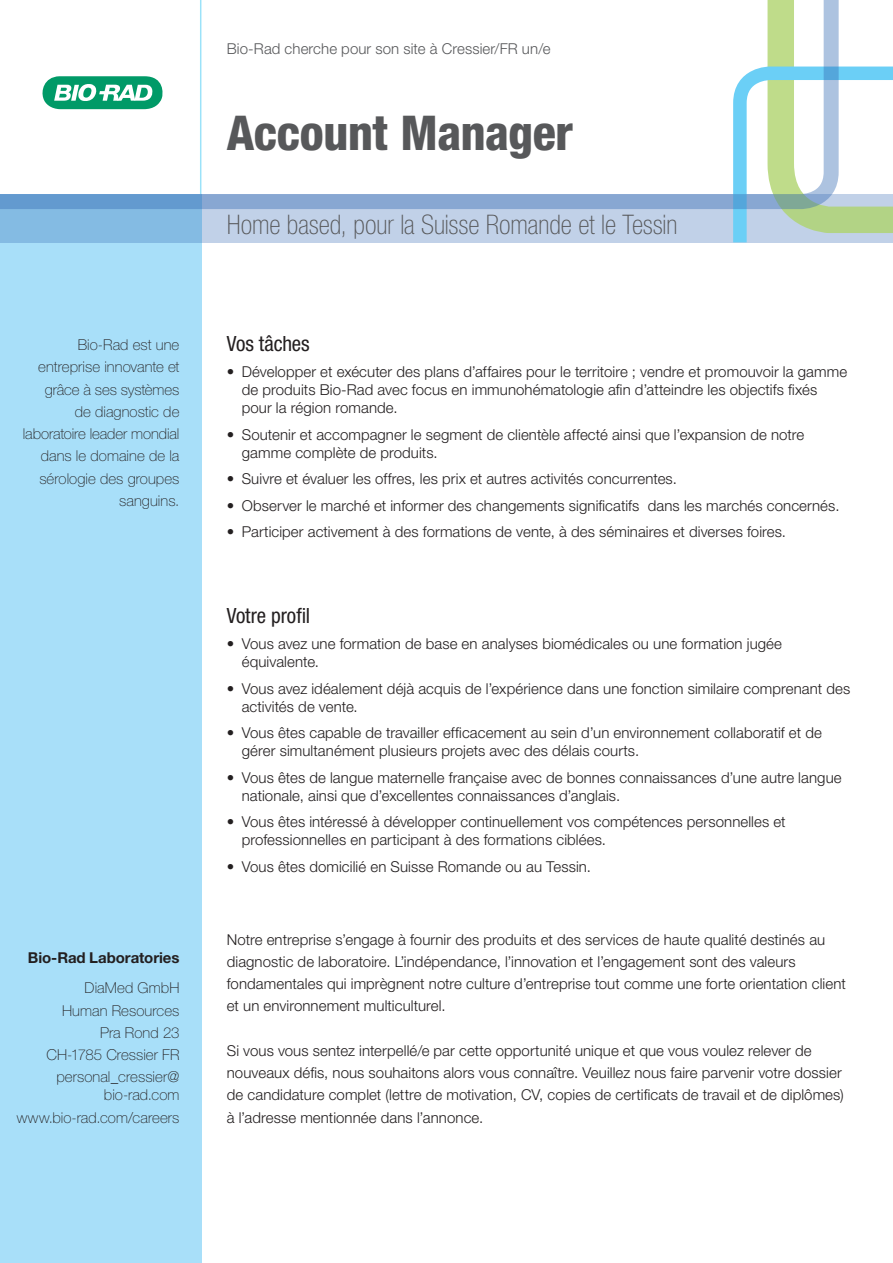
<style>
.page{position:relative;width:893px;height:1263px;background:#fff}
.page>*{position:absolute;margin:0;border:0;box-sizing:border-box;transform-origin:0 0}
.t1{font:800 condensed 48px "Helvetica Neue LT Std";letter-spacing:-.01em;color:#57585a}
.t2{font:100 condensed 27px "Helvetica Neue LT Std";color:#57585a}
.t3{font:condensed 21px "Helvetica Neue LT Std";letter-spacing:-.005em;color:#231f20}
.t4{font:300 15px/18px "Helvetica Neue LT Std";letter-spacing:.005em;color:#231f20}
.t5{font:100 15px/22.2px "Helvetica Neue LT Std";letter-spacing:.005em;color:#231f20;text-align:right}
.t6{font:300 15px "Helvetica Neue LT Std";letter-spacing:.005em;color:#57585a}
.t7{font:700 15px "Helvetica Neue LT Std";letter-spacing:-.005em;color:#231f20}
</style>
<div class="page">
<div style="left:0;top:194px;width:201px;height:1069px;background:#a8dff9"></div>
<svg style="left:0;top:211px;width:726px;height:31px;background:#b0cae6"></svg>
<svg style="left:726px;top:66px;width:167px;height:177px"></svg>
<svg style="left:0;top:0;width:840px;height:211px"></svg>
<hr style="left:200px;top:0;width:1px;height:194px;background:#38c6f4">
<p class="t5" style="left:23px;top:334px;width:158px">Bio-Rad est une entreprise innovante et grâce à ses systèmes<br>de diagnostic de laboratoire leader mondial dans le domaine de la sérologie des groupes sanguins.</p>
<p class="t7" style="left:28px;top:948px;width:153px">Bio-Rad Laboratories</p>
<p class="t5" style="left:46px;top:977px;width:135px">DiaMed GmbH<br>Human Resources<br>Pra Rond 23<br>CH-1785 Cressier FR personal_cressier@</p>
<p class="t5" style="left:17px;top:1084px;width:164px">bio-rad.com www.bio-rad.com/careers</p>
<p class="t6" style="left:227px;top:40px;width:325px">Bio-Rad cherche pour son site à Cressier/FR un/e</p>
<h1 class="t1" style="left:227px;top:103px;width:348px">Account Manager</h1>
<h2 class="t2" style="left:227px;top:209px;width:452px">Home based, pour la Suisse Romande et le Tessin</h2>
<h3 class="t3" style="left:227px;top:331px;width:84px">Vos tâches</h3>
<p class="t4" style="left:242px;top:362px;width:607px;text-indent:-15px">• Développer et exécuter des plans d’affaires pour le territoire ; vendre et promouvoir la gamme de produits Bio-Rad avec focus en immunohématologie afin d’atteindre les objectifs fixés pour la région romande.</p>
<p class="t4" style="left:242px;top:425px;width:564px;text-indent:-15px">• Soutenir et accompagner le segment de clientèle affecté ainsi que l’expansion de notre gamme complète de produits.</p>
<p class="t4" style="left:227px;top:469px;width:452px">• Suivre et évaluer les offres, les prix et autres activités concurrentes.</p>
<p class="t4" style="left:227px;top:496px;width:614px">• Observer le marché et informer des changements significatifs dans les marchés concernés.</p>
<p class="t4" style="left:227px;top:522px;width:561px">• Participer activement à des formations de vente, à des séminaires et diverses foires.</p>
<h3 class="t3" style="left:227px;top:603px;width:85px">Votre profil</h3>
<p class="t4" style="left:242px;top:635px;width:542px;text-indent:-15px">• Vous avez une formation de base en analyses biomédicales ou une formation jugée équivalente.</p>
<p class="t4" style="left:242px;top:679px;width:610px;text-indent:-15px">• Vous avez idéalement déjà acquis de l’expérience dans une fonction similaire comprenant des activités de vente.</p>
<p class="t4" style="left:242px;top:724px;width:582px;text-indent:-15px">• Vous êtes capable de travailler efficacement au sein d’un environnement collaboratif et de gérer simultanément plusieurs projets avec des délais courts.</p>
<p class="t4" style="left:242px;top:768px;width:601px;text-indent:-15px">• Vous êtes de langue maternelle française avec de bonnes connaissances d’une autre langue nationale, ainsi que d’excellentes connaissances d’anglais.</p>
<p class="t4" style="left:242px;top:813px;width:545px;text-indent:-15px">• Vous êtes intéressé à développer continuellement vos compétences personnelles et professionnelles en participant à des formations ciblées.</p>
<p class="t4" style="left:227px;top:857px;width:366px">• Vous êtes domicilié en Suisse Romande ou au Tessin.</p>
<p class="t4" style="left:227px;top:928px;width:621px;line-height:22.2px">Notre entreprise s’engage à fournir des produits et des services de haute qualité destinés au diagnostic de laboratoire. L’indépendance, l’innovation et l’engagement sont des valeurs fondamentales qui imprègnent notre culture d’entreprise tout comme une forte orientation client et un environnement multiculturel.</p>
<p class="t4" style="left:227px;top:1039px;width:618px;line-height:22.2px">Si vous vous sentez interpellé/e par cette opportunité unique et que vous voulez relever de nouveaux défis, nous souhaitons alors vous connaître. Veuillez nous faire parvenir votre dossier de candidature complet (lettre de motivation, CV, copies de certificats de travail et de diplômes) à l’adresse mentionnée dans l’annonce.</p>
</div>
